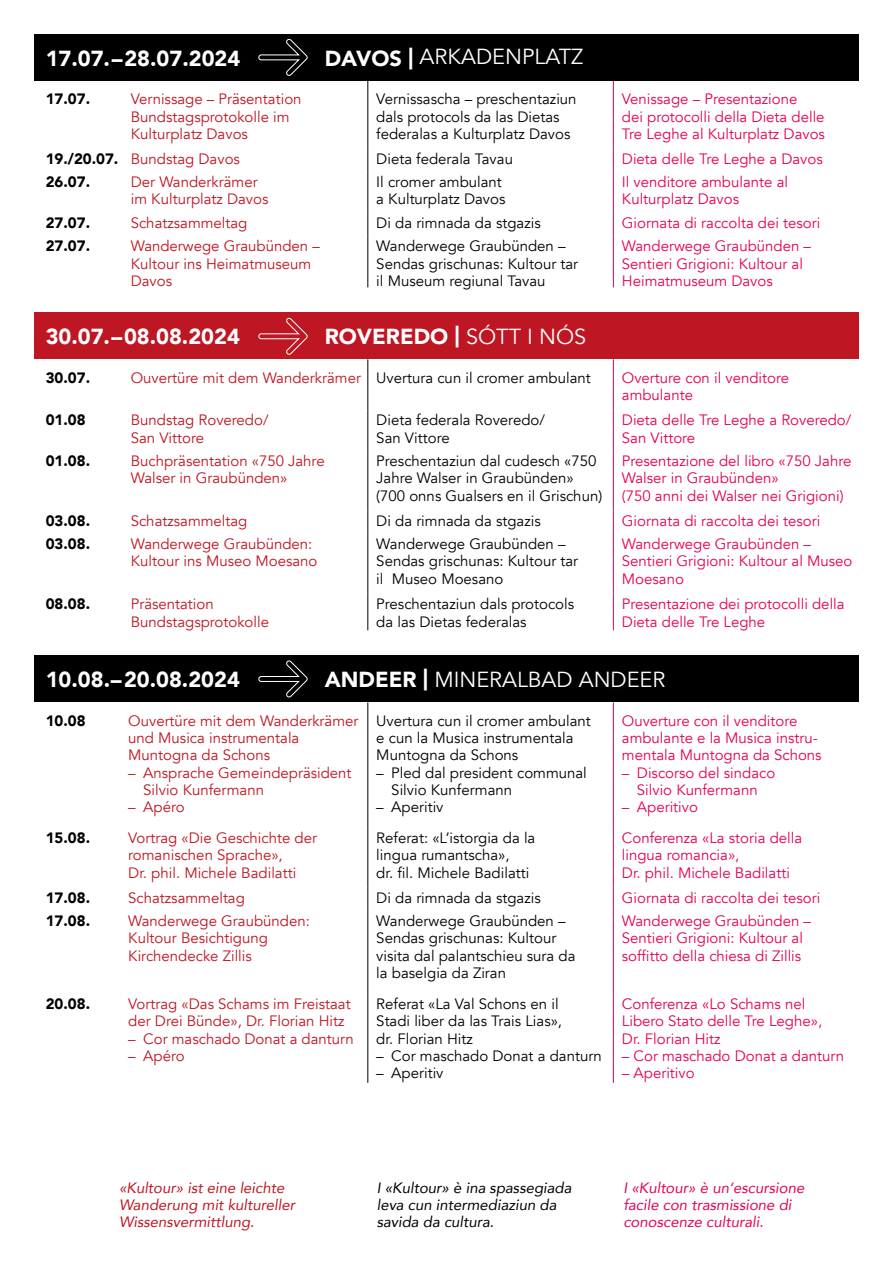
<style>
.page{position:relative;width:893px;height:1263px;background:#fff}
.page>*{position:absolute;margin:0;border:0;box-sizing:border-box;transform-origin:0 0}
.t1{font:900 21.75px "Avenir";color:#fff}
.t2{font:21.75px "Avenir";color:#fff}
.t3{font:15px/17.2px "Avenir";color:#e50056}
.t4{font:15px/17.2px "Avenir";color:#000}
.t5{font:15px/17.2px "Avenir";color:#be1622}
.t6{font:900 15px "Avenir";color:#000}
.t7{font:italic 15px/17.2px "Avenir";color:#e50056}
.t8{font:italic 15px/17.2px "Avenir";color:#be1622}
.t9{font:italic 15px/17.2px "Avenir";color:#000}
.s1{font-weight:900}
.s2{font-weight:900;color:#000}
.s3{font-weight:400}
.s4{color:#000}
</style>
<div class="page">
<div style="left:34px;top:34px;width:825px;height:47px;background:#000"></div>
<div style="left:34px;top:313px;width:825px;height:46px;background:#be1622"></div>
<div style="left:34px;top:656px;width:825px;height:46px;background:#000"></div>
<hr style="left:367px;top:81px;width:1px;height:68px;background:#000">
<svg style="left:367px;top:149px;width:1px;height:23px"></svg>
<hr style="left:367px;top:172px;width:1px;height:41px;background:#000">
<svg style="left:367px;top:213px;width:1px;height:23px"></svg>
<hr style="left:367px;top:236px;width:1px;height:51px;background:#000">
<hr style="left:613px;top:81px;width:1px;height:68px;background:#e50056">
<svg style="left:613px;top:149px;width:1px;height:23px"></svg>
<hr style="left:613px;top:172px;width:1px;height:41px;background:#e50056">
<svg style="left:613px;top:213px;width:1px;height:23px"></svg>
<hr style="left:613px;top:236px;width:1px;height:51px;background:#e50056">
<hr style="left:613px;top:359px;width:1px;height:51px;background:#e50056">
<hr style="left:613px;top:410px;width:1px;height:41px;background:#e50056">
<hr style="left:613px;top:451px;width:1px;height:60px;background:#e50056">
<svg style="left:613px;top:511px;width:1px;height:23px"></svg>
<hr style="left:613px;top:534px;width:1px;height:59px;background:#e50056">
<hr style="left:613px;top:593px;width:1px;height:37px;background:#e50056">
<hr style="left:367px;top:359px;width:1px;height:51px;background:#000">
<hr style="left:367px;top:410px;width:1px;height:41px;background:#000">
<hr style="left:367px;top:451px;width:1px;height:60px;background:#000">
<svg style="left:367px;top:511px;width:1px;height:23px"></svg>
<hr style="left:367px;top:534px;width:1px;height:59px;background:#000">
<hr style="left:367px;top:593px;width:1px;height:37px;background:#000">
<hr style="left:367px;top:702px;width:1px;height:126px;background:#000">
<hr style="left:367px;top:828px;width:1px;height:60px;background:#000">
<svg style="left:367px;top:888px;width:1px;height:23px"></svg>
<hr style="left:367px;top:911px;width:1px;height:83px;background:#000">
<hr style="left:367px;top:994px;width:1px;height:89px;background:#000">
<hr style="left:613px;top:702px;width:1px;height:126px;background:#e50056">
<hr style="left:613px;top:828px;width:1px;height:60px;background:#e50056">
<svg style="left:613px;top:888px;width:1px;height:23px"></svg>
<hr style="left:613px;top:911px;width:1px;height:83px;background:#e50056">
<hr style="left:613px;top:994px;width:1px;height:89px;background:#e50056">
<svg style="left:258px;top:38px;width:50px;height:38px"></svg>
<svg style="left:258px;top:317px;width:50px;height:38px"></svg>
<svg style="left:258px;top:660px;width:50px;height:38px"></svg>
<h1 class="t1" style="left:46px;top:40px;width:196px">17.07.–28.07.2024</h1>
<h1 class="t2" style="left:325px;top:43px;width:260px"><span class="s1">DAVOS |</span> ARKADENPLATZ</h1>
<p class="t6" style="left:46px;top:86px;width:46px">17.07.</p>
<p class="t5" style="left:131px;top:91px;width:172px">Vernissage – Präsentation<br>Bundstagsprotokolle im<br>Kulturplatz Davos</p>
<p class="t4" style="left:376px;top:91px;width:202px">Vernissascha – preschentaziun dals protocols da las Dietas federalas a Kulturplatz Davos</p>
<p class="t3" style="left:622px;top:91px;width:205px">Venissage – Presentazione<br>dei protocolli della Dieta delle<br>Tre Leghe al Kulturplatz Davos</p>
<p class="t5" style="left:46px;top:150px;width:196px"><span class="s2">19./20.07.</span> Bundstag Davos</p>
<p class="t4" style="left:376px;top:150px;width:138px">Dieta federala Tavau</p>
<p class="t3" style="left:622px;top:150px;width:202px">Dieta delle Tre Leghe a Davos</p>
<p class="t6" style="left:46px;top:169px;width:46px">26.07.</p>
<p class="t5" style="left:131px;top:174px;width:139px">Der Wanderkrämer im Kulturplatz Davos</p>
<p class="t4" style="left:376px;top:174px;width:131px">Il cromer ambulant a Kulturplatz Davos</p>
<p class="t3" style="left:622px;top:174px;width:168px">Il venditore ambulante al<br>Kulturplatz Davos</p>
<p class="t6" style="left:46px;top:210px;width:46px">27.07.</p>
<p class="t5" style="left:131px;top:214px;width:118px">Schatzsammeltag</p>
<p class="t4" style="left:376px;top:214px;width:166px">Di da rimnada da stgazis</p>
<p class="t3" style="left:622px;top:214px;width:200px">Giornata di raccolta dei tesori</p>
<p class="t6" style="left:46px;top:233px;width:46px">27.07.</p>
<p class="t5" style="left:131px;top:238px;width:191px">Wanderwege Graubünden –<br>Kultour ins Heimatmuseum<br>Davos</p>
<p class="t4" style="left:376px;top:238px;width:203px">Wanderwege Graubünden –<br>Sendas grischunas: Kultour tar il Museum regiunal Tavau</p>
<p class="t3" style="left:622px;top:238px;width:191px">Wanderwege Graubünden –<br>Sentieri Grigioni: Kultour al<br>Heimatmuseum Davos</p>
<h1 class="t1" style="left:46px;top:318px;width:196px">30.07.–08.08.2024</h1>
<h1 class="t1" style="left:325px;top:318px;width:263px">ROVEREDO | <span class="s3">SÓTT I NÓS</span></h1>
<p class="t6" style="left:46px;top:365px;width:46px">30.07.</p>
<p class="t5" style="left:131px;top:369px;width:461px">Ouvertüre mit dem Wanderkrämer <span class="s4">Uvertura cun il cromer ambulant</span></p>
<p class="t3" style="left:622px;top:369px;width:169px">Overture con il venditore ambulante</p>
<p class="t6" style="left:46px;top:407px;width:41px">01.08</p>
<p class="t5" style="left:131px;top:412px;width:139px">Bundstag Roveredo/<br>San Vittore</p>
<p class="t4" style="left:376px;top:412px;width:170px">Dieta federala Roveredo/<br>San Vittore</p>
<p class="t3" style="left:622px;top:412px;width:231px">Dieta delle Tre Leghe a Roveredo/<br>San Vittore</p>
<p class="t6" style="left:46px;top:448px;width:46px">01.08.</p>
<p class="t5" style="left:131px;top:453px;width:195px">Buchpräsentation «750 Jahre<br>Walser in Graubünden»</p>
<p class="t4" style="left:376px;top:453px;width:227px">Preschentaziun dal cudesch «750<br>Jahre Walser in Graubünden» (700 onns Gualsers en il Grischun)</p>
<p class="t3" style="left:622px;top:453px;width:231px">Presentazione del libro «750 Jahre<br>Walser in Graubünden»<br>(750 anni dei Walser nei Grigioni)</p>
<p class="t6" style="left:46px;top:507px;width:46px">03.08.</p>
<p class="t5" style="left:131px;top:512px;width:118px">Schatzsammeltag</p>
<p class="t4" style="left:376px;top:512px;width:166px">Di da rimnada da stgazis</p>
<p class="t3" style="left:622px;top:512px;width:200px">Giornata di raccolta dei tesori</p>
<p class="t6" style="left:46px;top:531px;width:46px">03.08.</p>
<p class="t5" style="left:131px;top:535px;width:188px">Wanderwege Graubünden:<br>Kultour ins Museo Moesano</p>
<p class="t4" style="left:376px;top:535px;width:203px">Wanderwege Graubünden –<br>Sendas grischunas: Kultour tar il Museo Moesano</p>
<p class="t3" style="left:622px;top:535px;width:232px">Wanderwege Graubünden –<br>Sentieri Grigioni: Kultour al Museo<br>Moesano</p>
<p class="t6" style="left:46px;top:590px;width:46px">08.08.</p>
<p class="t5" style="left:131px;top:595px;width:140px;line-height:18px">Präsentation<br>Bundstagsprotokolle</p>
<p class="t4" style="left:376px;top:595px;width:199px;line-height:18px">Preschentaziun dals protocols da las Dietas federalas</p>
<p class="t3" style="left:622px;top:595px;width:224px;line-height:18px">Presentazione dei protocolli della<br>Dieta delle Tre Leghe</p>
<h1 class="t1" style="left:46px;top:661px;width:196px">10.08.–20.08.2024</h1>
<h1 class="t2" style="left:325px;top:667px;width:342px"><span class="s1">ANDEER |</span> MINERALBAD ANDEER</h1>
<p class="t6" style="left:46px;top:708px;width:41px">10.08</p>
<p class="t5" style="left:128px;top:712px;width:232px">Ouvertüre mit dem Wanderkrämer und Musica instrumentala<br>Muntogna da Schons</p>
<p class="t5" style="left:143px;top:764px;width:210px;text-indent:-15px">– Ansprache Gemeindepräsident<br>Silvio Kunfermann</p>
<p class="t5" style="left:128px;top:799px;width:58px">– Apéro</p>
<p class="t4" style="left:376px;top:712px;width:216px">Uvertura cun il cromer ambulant e cun la Musica instrumentala<br>Muntogna da Schons</p>
<p class="t4" style="left:391px;top:764px;width:197px;text-indent:-15px">– Pled dal president communal<br>Silvio Kunfermann</p>
<p class="t4" style="left:376px;top:799px;width:69px">– Aperitiv</p>
<p class="t3" style="left:622px;top:712px;width:201px">Ouverture con il venditore ambulante e la Musica instru&shy;mentala Muntogna da Schons</p>
<p class="t3" style="left:622px;top:764px;width:155px;text-align:center">– Discorso del sindaco<br>Silvio Kunfermann</p>
<p class="t3" style="left:622px;top:799px;width:78px">– Aperitivo</p>
<p class="t6" style="left:46px;top:825px;width:46px">15.08.</p>
<p class="t5" style="left:128px;top:830px;width:190px">Vortrag «Die Geschichte der romanischen Sprache»,<br>Dr. phil. Michele Badilatti</p>
<p class="t4" style="left:376px;top:830px;width:161px">Referat: «L’istorgia da la lingua rumantscha»,<br>dr. fil. Michele Badilatti</p>
<p class="t3" style="left:622px;top:830px;width:182px">Conferenza «La storia della lingua romancia»,<br>Dr. phil. Michele Badilatti</p>
<p class="t6" style="left:46px;top:885px;width:46px">17.08.</p>
<p class="t5" style="left:128px;top:889px;width:118px">Schatzsammeltag</p>
<p class="t4" style="left:376px;top:889px;width:166px">Di da rimnada da stgazis</p>
<p class="t3" style="left:622px;top:889px;width:200px">Giornata di raccolta dei tesori</p>
<p class="t6" style="left:46px;top:908px;width:46px">17.08.</p>
<p class="t5" style="left:128px;top:913px;width:183px">Wanderwege Graubünden:<br>Kultour Besichtigung<br>Kirchendecke Zillis</p>
<p class="t4" style="left:376px;top:913px;width:201px">Wanderwege Graubünden –<br>Sendas grischunas: Kultour visita dal palantschieu sura da la baselgia da Ziran</p>
<p class="t3" style="left:622px;top:913px;width:191px">Wanderwege Graubünden –<br>Sentieri Grigioni: Kultour al soffitto della chiesa di Zillis</p>
<p class="t6" style="left:46px;top:991px;width:46px">20.08.</p>
<p class="t5" style="left:128px;top:995px;width:224px">Vortrag «Das Schams im Freistaat der Drei Bünde», Dr. Florian Hitz</p>
<p class="t5" style="left:128px;top:1030px;width:227px">– Cor maschado Donat a danturn</p>
<p class="t5" style="left:128px;top:1047px;width:58px">– Apéro</p>
<p class="t4" style="left:376px;top:995px;width:187px">Referat «La Val Schons en il<br>Stadi liber da las Trais Lias», dr. Florian Hitz</p>
<p class="t4" style="left:376px;top:1047px;width:227px">– Cor maschado Donat a danturn</p>
<p class="t4" style="left:376px;top:1064px;width:69px">– Aperitiv</p>
<p class="t3" style="left:622px;top:995px;width:202px">Conferenza «Lo Schams nel<br>Libero Stato delle Tre Leghe»,<br>Dr. Florian Hitz</p>
<p class="t3" style="left:622px;top:1047px;width:224px">– Cor maschado Donat a danturn</p>
<p class="t3" style="left:622px;top:1064px;width:74px">– Aperitivo</p>
<p class="t8" style="left:119px;top:1179px;width:177px">«Kultour» ist eine leichte<br>Wanderung mit kultureller<br>Wissensvermittlung.</p>
<p class="t7" style="left:623px;top:1179px;width:182px">I «Kultour» è un‘escursione facile con trasmissione di conoscenze culturali.</p>
<p class="t9" style="left:377px;top:1179px;width:196px">I «Kultour» è ina spassegiada leva cun intermediaziun da savida da cultura.</p>
</div>
